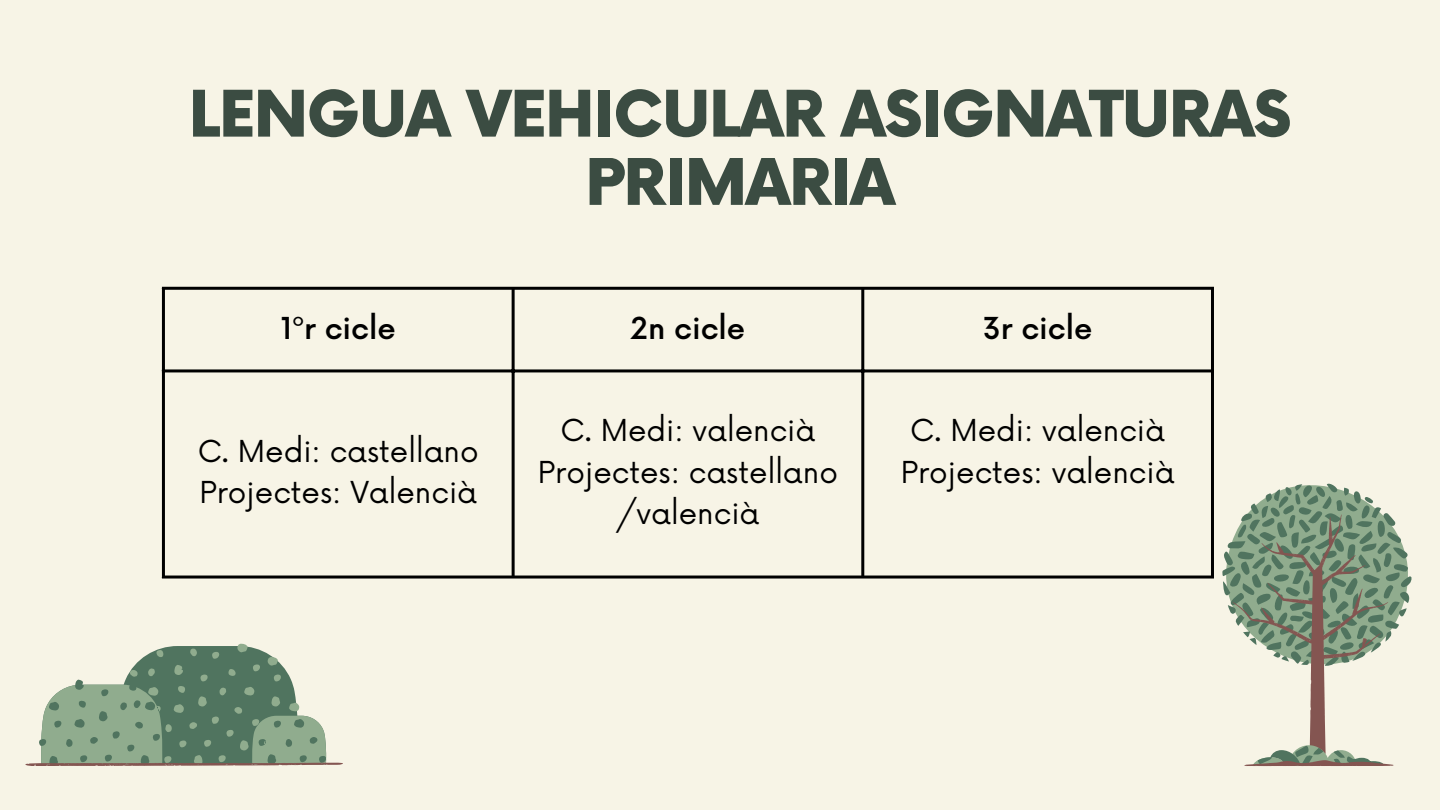
<style>
.page{position:relative;width:1440px;height:810px;background:#f7f4e6}
.page>*{position:absolute;margin:0;border:0;box-sizing:border-box;transform-origin:0 0}
.t1{font:900 62.5px/68.2px "Now";letter-spacing:-.02em;color:#3b4c42;text-align:center}
.t2{font:29.5px/41.2px "Now";color:#000;text-align:center}
.t3{font:500 29.5px "Now";color:#000}
</style>
<div class="page">
<svg style="left:1222px;top:484px;width:189px;height:145px"></svg>
<svg style="left:1232px;top:514px;width:162px;height:252px"></svg>
<svg style="left:25px;top:644px;width:318px;height:122px"></svg>
<hr style="left:162px;top:290px;width:3px;height:286px;background:#000">
<hr style="left:512px;top:290px;width:3px;height:286px;background:#000">
<hr style="left:861px;top:290px;width:3px;height:286px;background:#000">
<hr style="left:1211px;top:290px;width:3px;height:286px;background:#000">
<hr style="left:162px;top:287px;width:1052px;height:3px;background:#000">
<hr style="left:162px;top:369px;width:1052px;height:3px;background:#000">
<hr style="left:162px;top:576px;width:1052px;height:3px;background:#000">
<p class="t1" style="left:189px;top:84px;width:1104px">LENGUA VEHICULAR ASIGNATURAS<br>PRIMARIA</p>
<h1 class="t3" style="left:281px;top:312px;width:117px">1ºr cicle</h1>
<p class="t3" style="left:631px;top:312px;width:116px">2n cicle</p>
<p class="t3" style="left:983px;top:312px;width:111px">3r cicle</p>
<p class="t2" style="left:198px;top:432px;width:283px">C. Medi: castellano</p>
<p class="t2" style="left:199px;top:473px;width:279px">Projectes: Valencià</p>
<p class="t2" style="left:561px;top:412px;width:256px">C. Medi: valencià</p>
<p class="t2" style="left:538px;top:453px;width:302px">Projectes: castellano /valencià</p>
<p class="t2" style="left:910px;top:412px;width:256px">C. Medi: valencià</p>
<p class="t2" style="left:901px;top:453px;width:275px">Projectes: valencià</p>
</div>
